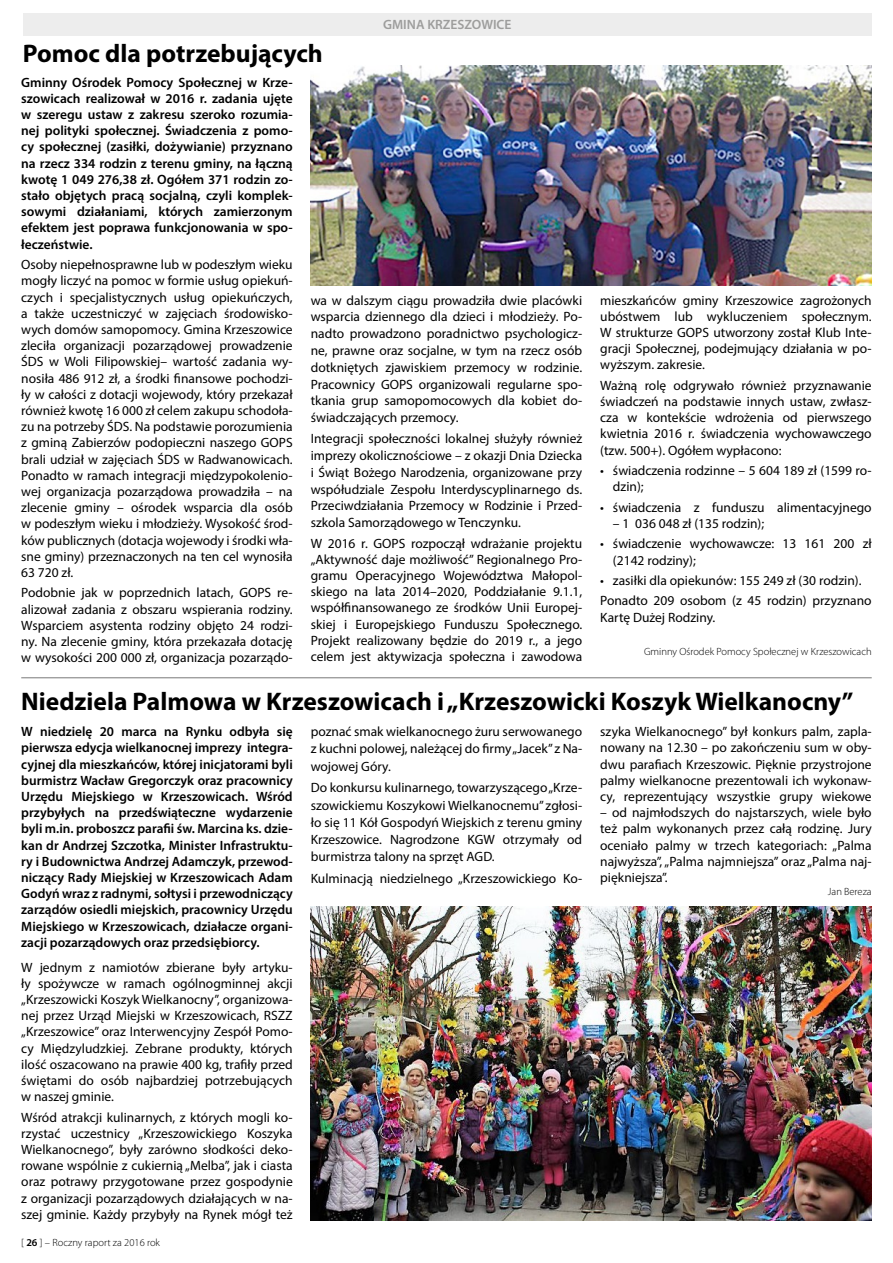
<style>
.page{position:relative;width:893px;height:1263px;background:#fff}
.page>*{position:absolute;margin:0;border:0;box-sizing:border-box;transform-origin:0 0}
.t1{font:700 25.5px "Myriad Pro";color:#000}
.t2{font:13.5px/16.2px "Myriad Pro";color:#000;text-align:justify}
.t3{font:600 13.5px/16.2px "Myriad Pro";color:#000;text-align:justify}
.t4{font:600 13.5px "Myriad Pro";color:#9d9d9c}
.t5{font:300 10.5px "Myriad Pro";color:#000}
.s1{font-weight:600}
</style>
<div class="page">
<div style="left:23px;top:13px;width:849px;height:22px;background:#ededed"></div>
<img style="left:311px;top:66px;width:561px;height:220px">
<hr style="left:21px;top:677px;width:851px;height:1px;background:#878787">
<img style="left:311px;top:907px;width:561px;height:313px">
<h1 class="t1" style="left:23px;top:36px;width:301px">Pomoc dla potrzebujących</h1>
<p class="t4" style="left:383px;top:16px;width:130px">GMINA KRZESZOWICE</p>
<p class="t3" style="left:21px;top:74px;width:273px">Gminny Ośrodek Pomocy Społecznej w Krze&shy;szowicach realizował w 2016 r. zadania ujęte w szeregu ustaw z zakresu szeroko rozumia&shy;nej polityki społecznej. Świadczenia z pomo&shy;cy społecznej (zasiłki, dożywianie) przyznano na rzecz 334 rodzin z terenu gminy, na łączną kwotę 1 049 276,38 zł. Ogółem 371 rodzin zo&shy;stało objętych pracą socjalną, czyli komplek&shy;sowymi działaniami, których zamierzonym efektem jest poprawa funkcjonowania w spo&shy;łeczeństwie.</p>
<p class="t2" style="left:21px;top:256px;width:273px">Osoby niepełnosprawne lub w podeszłym wieku mogły liczyć na pomoc w formie usług opiekuń&shy;czych i specjalistycznych usług opiekuńczych, a także uczestniczyć w zajęciach środowisko&shy;wych domów samopomocy. Gmina Krzeszowice zleciła organizacji pozarządowej prowadzenie ŚDS w Woli Filipowskiej– wartość zadania wy&shy;nosiła 486 912 zł, a środki finansowe pochodzi&shy;ły w całości z dotacji wojewody, który przekazał również kwotę 16 000 zł celem zakupu schodoła&shy;zu na potrzeby ŚDS. Na podstawie porozumienia z gminą Zabierzów podopieczni naszego GOPS brali udział w zajęciach ŚDS w Radwanowicach.<br>Ponadto w ramach integracji międzypokolenio&shy;wej organizacja pozarządowa prowadziła – na zlecenie gminy – ośrodek wsparcia dla osób w podeszłym wieku i młodzieży. Wysokość środ&shy;ków publicznych (dotacja wojewody i środki wła&shy;sne gminy) przeznaczonych na ten cel wynosiła 63 720 zł.</p>
<p class="t2" style="left:21px;top:585px;width:273px">Podobnie jak w poprzednich latach, GOPS re&shy;alizował zadania z obszaru wspierania rodziny.<br>Wsparciem asystenta rodziny objęto 24 rodzi&shy;ny. Na zlecenie gminy, która przekazała dotację w wysokości 200 000 zł, organizacja pozarządo-</p>
<p class="t2" style="left:311px;top:291px;width:273px;line-height:16.8px">wa w dalszym ciągu prowadziła dwie placówki wsparcia dziennego dla dzieci i młodzieży. Po&shy;nadto prowadzono poradnictwo psychologicz&shy;ne, prawne oraz socjalne, w tym na rzecz osób dotkniętych zjawiskiem przemocy w rodzinie.<br>Pracownicy GOPS organizowali regularne spo&shy;tkania grup samopomocowych dla kobiet do&shy;świadczających przemocy.</p>
<p class="t2" style="left:311px;top:430px;width:273px;line-height:16.8px">Integracji społeczności lokalnej służyły również imprezy okolicznościowe – z okazji Dnia Dziecka i Świąt Bożego Narodzenia, organizowane przy współudziale Zespołu Interdyscyplinarnego ds.<br>Przeciwdziałania Przemocy w Rodzinie i Przed&shy;szkola Samorządowego w Tenczynku.</p>
<p class="t2" style="left:311px;top:535px;width:273px">W 2016 r. GOPS rozpoczął wdrażanie projektu „Aktywność daje możliwość” Regionalnego Pro&shy;gramu Operacyjnego Województwa Małopol&shy;skiego na lata 2014–2020, Poddziałanie 9.1.1, współfinansowanego ze środków Unii Europej&shy;skiej i Europejskiego Funduszu Społecznego.<br>Projekt realizowany będzie do 2019 r., a jego celem jest aktywizacja społeczna i zawodowa</p>
<p class="t2" style="left:600px;top:292px;width:273px">mieszkańców gminy Krzeszowice zagrożonych ubóstwem lub wykluczeniem społecznym.<br>W strukturze GOPS utworzony został Klub Inte&shy;gracji Społecznej, podejmujący działania w po&shy;wyższym. zakresie.</p>
<p class="t2" style="left:600px;top:377px;width:273px">Ważną rolę odgrywało również przyznawanie świadczeń na podstawie innych ustaw, zwłasz&shy;cza w kontekście wdrożenia od pierwszego kwietnia 2016 r. świadczenia wychowawczego (tzw. 500+). Ogółem wypłacono:</p>
<p class="t2" style="left:613px;top:462px;width:260px;text-indent:-13px">• świadczenia rodzinne – 5 604 189 zł (1599 ro&shy;dzin);</p>
<p class="t2" style="left:600px;top:499px;width:273px">• świadczenia z funduszu alimentacyjnego</p>
<p class="t2" style="left:613px;top:515px;width:153px">– 1 036 048 zł (135 rodzin);</p>
<p class="t2" style="left:613px;top:535px;width:260px;text-indent:-13px">• świadczenie wychowawcze: 13 161 200 zł (2142 rodziny);</p>
<p class="t2" style="left:600px;top:570px;width:273px;line-height:20.4px">• zasiłki dla opiekunów: 155 249 zł (30 rodzin).<br>Ponadto 209 osobom (z 45 rodzin) przyznano</p>
<p class="t2" style="left:600px;top:609px;width:117px">Kartę Dużej Rodziny.</p>
<p class="t5" style="left:644px;top:645px;width:229px">Gminny Ośrodek Pomocy Społecznej w Krzeszowicach</p>
<h1 class="t1" style="left:21px;top:685px;width:834px">Niedziela Palmowa w Krzeszowicach i „Krzeszowicki Koszyk Wielkanocny”</h1>
<p class="t2" style="left:600px;top:723px;width:273px">szyka Wielkanocnego” był konkurs palm, zapla&shy;nowany na 12.30 – po zakończeniu sum w oby&shy;dwu parafiach Krzeszowic. Pięknie przystrojone palmy wielkanocne prezentowali ich wykonaw&shy;cy, reprezentujący wszystkie grupy wiekowe</p>
<p class="t2" style="left:600px;top:804px;width:273px">– od najmłodszych do najstarszych, wiele było też palm wykonanych przez całą rodzinę. Jury oceniało palmy w trzech kategoriach: „Palma najwyższa”, „Palma najmniejsza” oraz „Palma naj&shy;piękniejsza”.</p>
<p class="t5" style="left:828px;top:885px;width:45px">Jan Bereza</p>
<p class="t2" style="left:311px;top:723px;width:273px;line-height:17.2px">poznać smak wielkanocnego żuru serwowanego z kuchni polowej, należącej do firmy „Jacek” z Na&shy;wojowej Góry.</p>
<p class="t2" style="left:311px;top:779px;width:273px;line-height:17.2px">Do konkursu kulinarnego, towarzyszącego „Krze&shy;szowickiemu Koszykowi Wielkanocnemu” zgłosi&shy;ło się 11 Kół Gospodyń Wiejskich z terenu gminy Krzeszowice. Nagrodzone KGW otrzymały od burmistrza talony na sprzęt AGD.</p>
<p class="t2" style="left:311px;top:870px;width:273px">Kulminacją niedzielnego „Krzeszowickiego Ko-</p>
<p class="t3" style="left:21px;top:723px;width:273px">W niedzielę 20 marca na Rynku odbyła się pierwsza edycja wielkanocnej imprezy integra&shy;cyjnej dla mieszkańców, której inicjatorami byli burmistrz Wacław Gregorczyk oraz pracownicy Urzędu Miejskiego w Krzeszowicach. Wśród przybyłych na przedświąteczne wydarzenie byli m.in. proboszcz parafii św. Marcina ks. dzie&shy;kan dr Andrzej Szczotka, Minister Infrastruktu&shy;ry i Budownictwa Andrzej Adamczyk, przewod&shy;niczący Rady Miejskiej w Krzeszowicach Adam Godyń wraz z radnymi, sołtysi i przewodniczący zarządów osiedli miejskich, pracownicy Urzędu Miejskiego w Krzeszowicach, działacze organi&shy;zacji pozarządowych oraz przedsiębiorcy.</p>
<p class="t2" style="left:21px;top:959px;width:273px">W jednym z namiotów zbierane były artyku&shy;ły spożywcze w ramach ogólnogminnej akcji „Krzeszowicki Koszyk Wielkanocny”, organizowa&shy;nej przez Urząd Miejski w Krzeszowicach, RSZZ „Krzeszowice” oraz Interwencyjny Zespół Pomo&shy;cy Międzyludzkiej. Zebrane produkty, których ilość oszacowano na prawie 400 kg, trafiły przed świętami do osób najbardziej potrzebujących w naszej gminie.</p>
<p class="t2" style="left:21px;top:1109px;width:273px">Wśród atrakcji kulinarnych, z których mogli ko&shy;rzystać uczestnicy „Krzeszowickiego Koszyka Wielkanocnego”, były zarówno słodkości deko&shy;rowane wspólnie z cukiernią „Melba”, jak i ciasta oraz potrawy przygotowane przez gospodynie z organizacji pozarządowych działających w na&shy;szej gminie. Każdy przybyły na Rynek mógł też</p>
<p class="t5" style="left:21px;top:1237px;width:140px">[ <span class="s1">26</span> ] – Roczny raport za 2016 rok</p>
</div>
